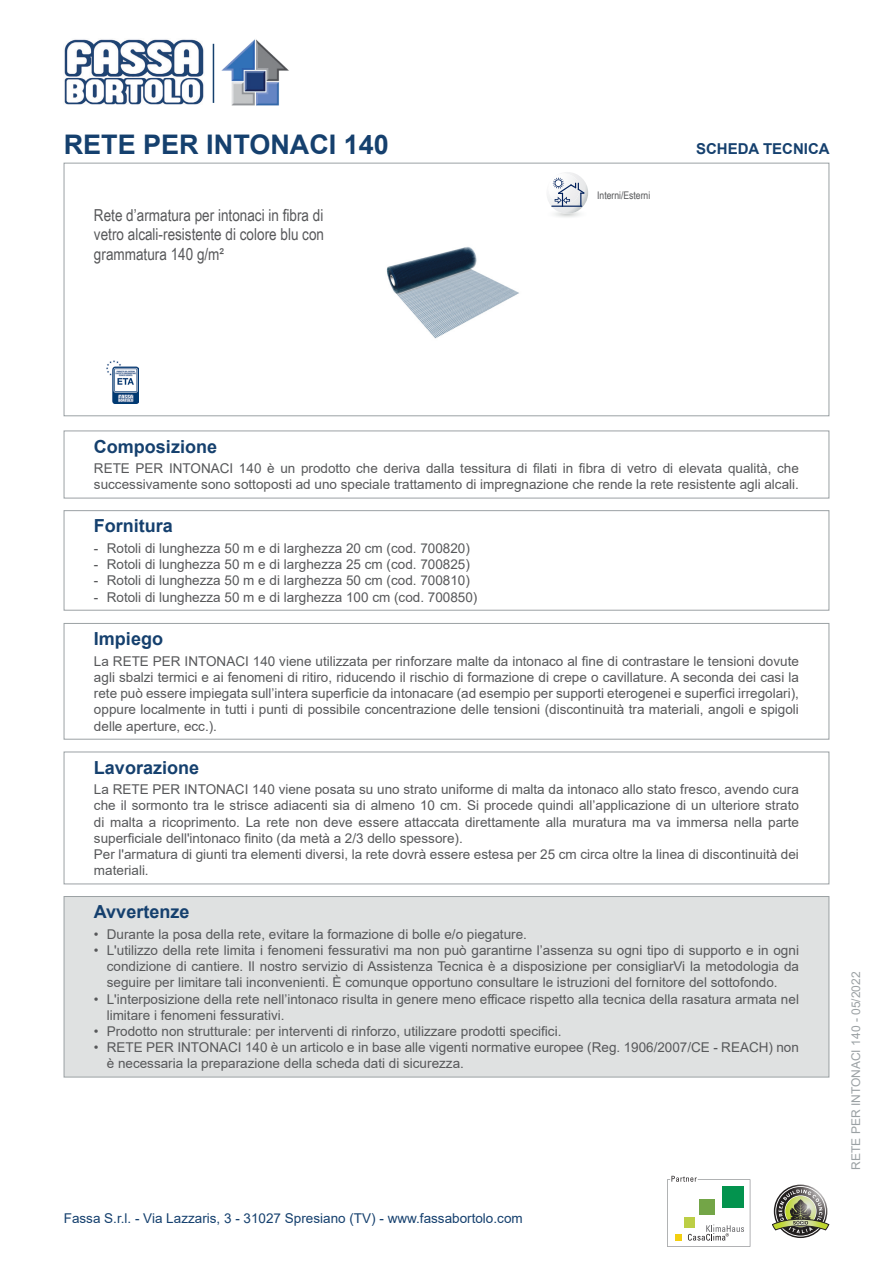
<style>
.page{position:relative;width:893px;height:1263px;background:#fff}
.page>*{position:absolute;margin:0;border:0;box-sizing:border-box;transform-origin:0 0}
.Sottotitolo{font:700 27px "Arial";color:#15406e}
.Titolo{font:700 18px "Arial";color:#15406e}
.Descrizione{font:16.5px/19.8px "Arial Narrow";color:#57585a;text-align:justify}
.Scheda_Tecnica{font:700 15px "Arial";color:#15406e}
.Impiego{font:13.5px/16.2px "Arial";color:#57585a;text-align:justify}
.Lavorazione{font:13.5px/16.2px "Arial";color:#57585a;text-align:justify}
.Composizione{font:13.5px/16.2px "Arial";color:#57585a}
.t1{font:13.5px "Arial";color:#15406e}
.t2{font:12px "Arial";color:#9ba1a4}
.Frase{font:10.5px "Arial Narrow";color:#57585a}
</style>
<div class="page">
<svg style="left:667px;top:1176px;width:83px;height:71px"></svg>
<svg style="left:772px;top:1186px;width:57px;height:50px"></svg>
<img style="left:64px;top:39px;width:140px;height:66px">
<hr style="left:213px;top:44px;width:1px;height:59px;background:#15406e">
<img style="left:221px;top:39px;width:68px;height:67px">
<img style="left:106px;top:361px;width:33px;height:42px">
<img style="left:386px;top:247px;width:133px;height:92px">
<svg style="left:547px;top:172px;width:41px;height:42px"></svg>
<hr style="left:551px;top:206px;width:31px;height:1px;background:#00205b">
<div style="left:64px;top:163px;width:765px;height:253px;border:1px solid #9ba1a4"></div>
<div style="left:64px;top:431px;width:765px;height:67px;border:1px solid #9ba1a4"></div>
<div style="left:64px;top:510px;width:765px;height:100px;border:1px solid #9ba1a4"></div>
<div style="left:64px;top:623px;width:765px;height:116px;border:1px solid #9ba1a4"></div>
<div style="left:64px;top:752px;width:765px;height:132px;border:1px solid #9ba1a4"></div>
<div style="left:64px;top:896px;width:765px;height:181px;background:#dfe1e1"></div>
<div style="left:64px;top:896px;width:765px;height:181px;border:1px solid #9ba1a4"></div>
<p class="Sottotitolo" style="left:64px;top:125px;width:327px">RETE PER INTONACI 140</p>
<p class="Scheda_Tecnica" style="left:696px;top:138px;width:135px">SCHEDA TECNICA</p>
<p class="Descrizione" style="left:94px;top:204px;width:232px">Rete d’armatura per intonaci in fibra di vetro alcali-resistente di colore blu con grammatura 140 g/m²</p>
<p class="Frase" style="left:597px;top:188px;width:55px">Interni/Esterni</p>
<p class="Titolo" style="left:94px;top:434px;width:125px">Composizione</p>
<p class="Composizione" style="left:94px;top:460px;width:706px">RETE PER INTONACI 140 è un prodotto che deriva dalla tessitura di filati in fibra di vetro di elevata qualità, che successivamente sono sottoposti ad uno speciale trattamento di impregnazione che rende la rete resistente agli alcali.</p>
<p class="Titolo" style="left:94px;top:513px;width:81px">Fornitura</p>
<p class="Impiego" style="left:94px;top:540px;width:377px">- Rotoli di lunghezza 50 m e di larghezza 20 cm (cod. 700820)</p>
<p class="Impiego" style="left:94px;top:556px;width:377px">- Rotoli di lunghezza 50 m e di larghezza 25 cm (cod. 700825)</p>
<p class="Impiego" style="left:94px;top:572px;width:377px">- Rotoli di lunghezza 50 m e di larghezza 50 cm (cod. 700810)</p>
<p class="Impiego" style="left:94px;top:589px;width:385px">- Rotoli di lunghezza 50 m e di larghezza 100 cm (cod. 700850)</p>
<p class="Titolo" style="left:94px;top:626px;width:71px">Impiego</p>
<p class="Impiego" style="left:94px;top:653px;width:706px">La RETE PER INTONACI 140 viene utilizzata per rinforzare malte da intonaco al fine di contrastare le tensioni dovute agli sbalzi termici e ai fenomeni di ritiro, riducendo il rischio di formazione di crepe o cavillature. A seconda dei casi la rete può essere impiegata sull’intera superficie da intonacare (ad esempio per supporti eterogenei e superfici irregolari), oppure localmente in tutti i punti di possibile concentrazione delle tensioni (discontinuità tra materiali, angoli e spigoli delle aperture, ecc.).</p>
<p class="Titolo" style="left:94px;top:755px;width:107px">Lavorazione</p>
<p class="Lavorazione" style="left:94px;top:781px;width:706px">La RETE PER INTONACI 140 viene posata su uno strato uniforme di malta da intonaco allo stato fresco, avendo cura che il sormonto tra le strisce adiacenti sia di almeno 10 cm. Si procede quindi all’applicazione di un ulteriore strato di malta a ricoprimento. La rete non deve essere attaccata direttamente alla muratura ma va immersa nella parte superficiale dell'intonaco finito (da metà a 2/3 dello spessore).</p>
<p class="Lavorazione" style="left:94px;top:846px;width:706px">Per l'armatura di giunti tra elementi diversi, la rete dovrà essere estesa per 25 cm circa oltre la linea di discontinuità dei materiali.</p>
<p class="Titolo" style="left:94px;top:899px;width:97px">Avvertenze</p>
<p class="Impiego" style="left:94px;top:926px;width:434px">• Durante la posa della rete, evitare la formazione di bolle e/o piegature.</p>
<p class="Impiego" style="left:107px;top:942px;width:694px;text-indent:-13px">• L'utilizzo della rete limita i fenomeni fessurativi ma non può garantirne l’assenza su ogni tipo di supporto e in ogni condizione di cantiere. Il nostro servizio di Assistenza Tecnica è a disposizione per consigliarVi la metodologia da seguire per limitare tali inconvenienti. È comunque opportuno consultare le istruzioni del fornitore del sottofondo.</p>
<p class="Impiego" style="left:107px;top:991px;width:694px;text-indent:-13px">• L'interposizione della rete nell’intonaco risulta in genere meno efficace rispetto alla tecnica della rasatura armata nel limitare i fenomeni fessurativi.</p>
<p class="Impiego" style="left:94px;top:1023px;width:469px">• Prodotto non strutturale: per interventi di rinforzo, utilizzare prodotti specifici.</p>
<p class="Impiego" style="left:107px;top:1039px;width:694px;text-indent:-13px">• RETE PER INTONACI 140 è un articolo e in base alle vigenti normative europee (Reg. 1906/2007/CE - REACH) non è necessaria la preparazione della scheda dati di sicurezza.</p>
<p class="t1" style="left:64px;top:1208px;width:460px">Fassa S.r.l. - Via Lazzaris, 3 - 31027 Spresiano (TV) - www.fassabortolo.com</p>
<p class="t2" style="left:848px;top:1170px;width:199px;rotate:-90deg">RETE PER INTONACI 140 - 05/2022</p>
</div>
